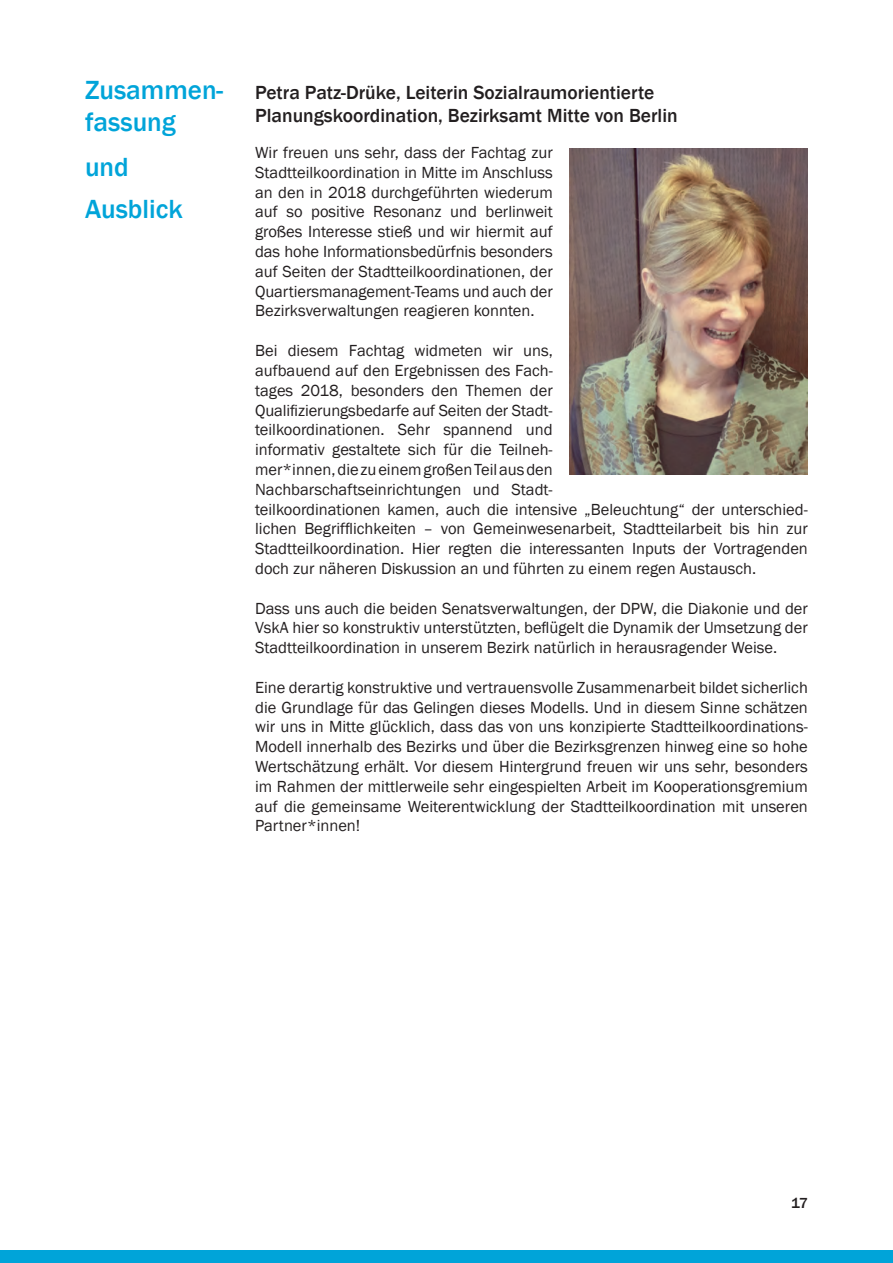
<style>
.page{position:relative;width:893px;height:1263px;background:#fff}
.page>*{position:absolute;margin:0;border:0;box-sizing:border-box;transform-origin:0 0}
.t1{font:500 27px/32.4px "Franklin Gothic";color:#00a4d9}
.t2{font:500 19.5px/23.4px "Franklin Gothic";color:#231f20}
.t3{font:16.5px/19.8px "Franklin Gothic";color:#231f20;text-align:justify}
.t4{font:500 15px "Franklin Gothic";color:#231f20}
</style>
<div class="page">
<div style="left:0;top:1250px;width:893px;height:13px;background:#00a4d9"></div>
<img style="left:570px;top:148px;width:238px;height:327px">
<h1 class="t1" style="left:85px;top:74px;width:140px">Zusammen&shy;fassung</h1>
<h1 class="t1" style="left:85px;top:146px;width:99px;line-height:42px">und<br>Ausblick</h1>
<p class="t2" style="left:255px;top:81px;width:424px">Petra Patz-Drüke, Leiterin Sozialraumorientierte<br>Planungskoordination, Bezirksamt Mitte von Berlin</p>
<p class="t3" style="left:255px;top:143px;width:299px">Wir freuen uns sehr, dass der Fachtag zur Stadtteilkoordination in Mitte im Anschluss an den in 2018 durchgeführten wiederum auf so positive Resonanz und berlinweit großes Interesse stieß und wir hiermit auf das hohe Informationsbedürfnis besonders auf Seiten der Stadtteilkoordinationen, der Quartiersmanagement-Teams und auch der Bezirksverwaltungen reagieren konnten.</p>
<p class="t3" style="left:255px;top:341px;width:554px;text-align:left">Bei diesem Fachtag widmeten wir uns,<br>aufbauend auf den Ergebnissen des Fach-<br>tages 2018, besonders den Themen der<br>Qualifizierungsbedarfe auf Seiten der Stadt--<br>teilkoordinationen. Sehr spannend und<br>informativ gestaltete sich für die Teilneh-<br>mer*innen, die zu einem großen Teil aus den<br>Nachbarschaftseinrichtungen und Stadt--<br>teilkoordinationen kamen, auch die intensive „Beleuchtung“ der unterschied&shy;lichen Begrifflichkeiten – von Gemeinwesenarbeit, Stadtteilarbeit bis hin zur Stadtteilkoordination. Hier regten die interessanten Inputs der Vortragenden doch zur näheren Diskussion an und führten zu einem regen Austausch.</p>
<p class="t3" style="left:255px;top:598px;width:554px">Dass uns auch die beiden Senatsverwaltungen, der DPW, die Diakonie und der VskA hier so konstruktiv unterstützten, beflügelt die Dynamik der Umsetzung der Stadtteilkoordination in unserem Bezirk natürlich in herausragender Weise.</p>
<p class="t3" style="left:255px;top:678px;width:554px">Eine derartig konstruktive und vertrauensvolle Zusammenarbeit bildet sicherlich die Grundlage für das Gelingen dieses Modells. Und in diesem Sinne schätzen wir uns in Mitte glücklich, dass das von uns konzipierte Stadtteilkoordinations-Modell innerhalb des Bezirks und über die Bezirksgrenzen hinweg eine so hohe Wertschätzung erhält. Vor diesem Hintergrund freuen wir uns sehr, besonders im Rahmen der mittlerweile sehr eingespielten Arbeit im Kooperationsgremium auf die gemeinsame Weiterentwicklung der Stadtteilkoordination mit unseren Partner*innen!</p>
<p class="t4" style="left:791px;top:1193px;width:18px">17</p>
</div>
